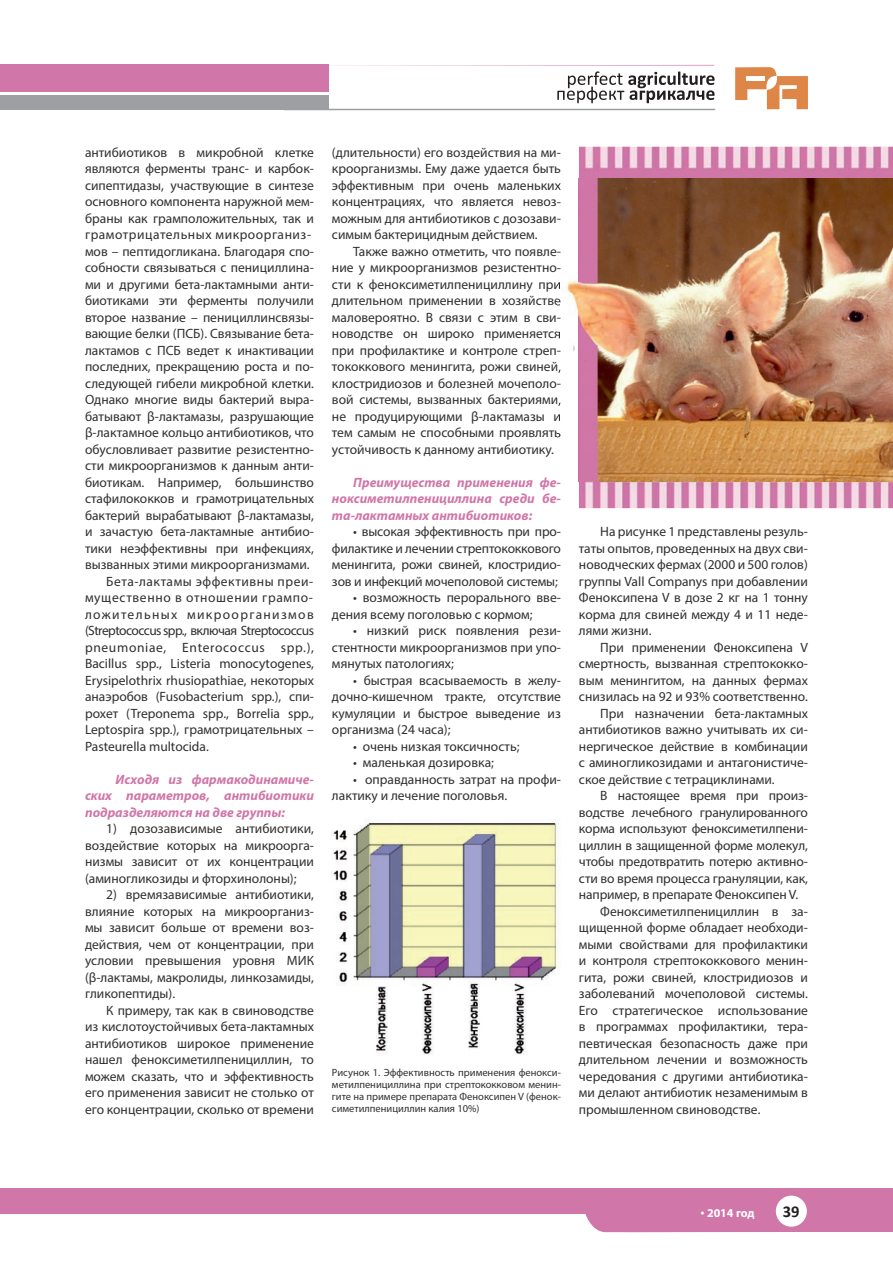
<style>
.page{position:relative;width:893px;height:1263px;background:#fff}
.page>*{position:absolute;margin:0;border:0;box-sizing:border-box;transform-origin:0 0}
.t1{font:700 16.5px "Calibri";color:#231f20}
.t2{font:13.5px/16.5px "Myriad Pro";color:#312f30;text-align:justify}
.t3{font:italic 700 13.5px/16.5px "Myriad Pro";color:#d076a8;text-align:justify}
.t4{font:13.5px "Myriad Pro";letter-spacing:.04em;color:#312f30}
.t5{font:13.5px "Myriad Pro";letter-spacing:.05em;color:#312f30}
.t6{font:13.5px "Myriad Pro";letter-spacing:-.04em;color:#312f30}
.t7{font:13.5px "Myriad Pro";letter-spacing:.1em;color:#312f30}
.t8{font:700 12px "Myriad Pro";color:#fff}
.t9{font:10.5px/12px "Myriad Pro";color:#312f30;text-align:justify}
.s1{font-family:"Times New Roman";font-weight:400}
</style>
<div class="page">
<div style="left:0;top:1188px;width:893px;height:26px;background:#d076a8"></div>
<div style="left:585px;top:1211px;width:308px;height:21px;background:#d076a8"></div>
<div style="left:776px;top:1196px;width:31px;height:31px;background:#fff;border-radius:50%"></div>
<div style="left:0;top:65px;width:329px;height:27px;background:#d076a8"></div>
<div style="left:0;top:95px;width:329px;height:15px;background:#9d9fa2"></div>
<svg style="left:284px;top:65px;width:432px;height:46px"></svg>
<svg style="left:735px;top:67px;width:73px;height:42px"></svg>
<img style="left:579px;top:147px;width:314px;height:361px">
<img style="left:333px;top:820px;width:225px;height:235px">
<img style="left:557px;top:179px;width:336px;height:303px">
<svg style="left:557px;top:180px;width:4px;height:12px"></svg>
<svg style="left:557px;top:200px;width:4px;height:25px"></svg>
<svg style="left:557px;top:247px;width:4px;height:10px"></svg>
<svg style="left:557px;top:266px;width:4px;height:58px"></svg>
<svg style="left:557px;top:332px;width:4px;height:108px"></svg>
<svg style="left:557px;top:477px;width:4px;height:5px"></svg>
<p class="t2" style="left:85px;top:144px;width:230px">антибиотиков в микробной клетке</p>
<p class="t2" style="left:85px;top:160px;width:230px">являются ферменты транс- и карбок-</p>
<p class="t2" style="left:85px;top:177px;width:230px">сипептидазы, участвующие в синтезе</p>
<p class="t2" style="left:85px;top:193px;width:230px">основного компонента наружной мем-</p>
<p class="t2" style="left:85px;top:210px;width:230px">браны как грамположительных, так и</p>
<p class="t4" style="left:85px;top:226px;width:228px">грамотрицательных микроорганиз-</p>
<p class="t2" style="left:85px;top:243px;width:230px">мов – пептидогликана. Благодаря спо-</p>
<p class="t2" style="left:85px;top:259px;width:230px">собности связываться с пенициллина-</p>
<p class="t2" style="left:85px;top:276px;width:230px">ми и другими бета-лактамными анти-</p>
<p class="t2" style="left:85px;top:292px;width:230px">биотиками эти ферменты получили</p>
<p class="t2" style="left:85px;top:309px;width:230px">второе название – пенициллинсвязы-</p>
<p class="t2" style="left:85px;top:325px;width:230px">вающие белки (ПСБ). Связывание бета-</p>
<p class="t2" style="left:85px;top:342px;width:230px">лактамов с ПСБ ведет к инактивации</p>
<p class="t2" style="left:85px;top:358px;width:230px">последних, прекращению роста и по-</p>
<p class="t2" style="left:85px;top:375px;width:230px">следующей гибели микробной клетки.</p>
<p class="t2" style="left:85px;top:391px;width:230px">Однако многие виды бактерий выра-</p>
<p class="t2" style="left:85px;top:408px;width:230px">батывают β-лактамазы, разрушающие</p>
<p class="t2" style="left:85px;top:424px;width:230px">β-лактамное кольцо антибиотиков, что</p>
<p class="t2" style="left:85px;top:441px;width:230px">обусловливает развитие резистентно-</p>
<p class="t2" style="left:85px;top:457px;width:230px">сти микроорганизмов к данным анти-</p>
<p class="t2" style="left:85px;top:474px;width:230px">биотикам. Например, большинство</p>
<p class="t2" style="left:85px;top:490px;width:230px">стафилококков и грамотрицательных</p>
<p class="t2" style="left:85px;top:507px;width:230px">бактерий вырабатывают β-лактамазы,</p>
<p class="t2" style="left:85px;top:523px;width:230px">и зачастую бета-лактамные антибио-</p>
<p class="t2" style="left:85px;top:540px;width:230px">тики неэффективны при инфекциях,</p>
<p class="t2" style="left:85px;top:556px;width:226px">вызванных этими микроорганизмами.</p>
<p class="t4" style="left:106px;top:573px;width:208px">Бета-лактамы эффективны преи-</p>
<p class="t5" style="left:85px;top:589px;width:230px">мущественно в отношении грампо-</p>
<p class="t7" style="left:85px;top:606px;width:230px">ложительных микроорганизмов</p>
<p class="t6" style="left:85px;top:622px;width:230px">(Streptococcus spp., включая Streptococcus</p>
<p class="t5" style="left:85px;top:639px;width:230px">pneumoniae, Enterococcus spp.),</p>
<p class="t2" style="left:85px;top:655px;width:230px">Bacillus spp., Listeria monocytogenes,</p>
<p class="t2" style="left:85px;top:672px;width:230px">Erysipelothrix rhusiopathiae, некоторых</p>
<p class="t2" style="left:85px;top:688px;width:230px">анаэробов (Fusobacterium spp.), спи-</p>
<p class="t2" style="left:85px;top:705px;width:230px">рохет (Treponema spp., Borrelia spp.,</p>
<p class="t2" style="left:85px;top:721px;width:230px">Leptospira spp.), грамотрицательных –</p>
<p class="t2" style="left:85px;top:738px;width:125px">Pasteurella multocida.</p>
<p class="t3" style="left:85px;top:770px;width:230px;text-indent:31px">Исходя из фармакодинамиче&shy;ских параметров, антибиотики подразделяются на две группы:</p>
<p class="t2" style="left:85px;top:820px;width:230px;text-indent:21px">1) дозозависимые антибиотики, воздействие которых на микроорга&shy;низмы зависит от их концентрации (аминогликозиды и фторхинолоны);</p>
<p class="t2" style="left:85px;top:886px;width:230px;text-indent:21px">2) времязависимые антибиотики, влияние которых на микроорганиз&shy;мы зависит больше от времени воз&shy;действия, чем от концентрации, при условии превышения уровня МИК (β-лактамы, макролиды, линкозамиды, гликопептиды).</p>
<p class="t2" style="left:85px;top:1002px;width:230px;text-indent:21px">К примеру, так как в свиноводстве из кислотоустойчивых бета-лактамных антибиотиков широкое применение нашел феноксиметилпенициллин, то можем сказать, что и эффективность его применения зависит не столько от его концентрации, сколько от времени</p>
<p class="t2" style="left:332px;top:144px;width:230px">(длительности) его воздействия на ми&shy;кроорганизмы. Ему даже удается быть эффективным при очень маленьких концентрациях, что является невоз&shy;можным для антибиотиков с дозозави&shy;симым бактерицидным действием.</p>
<p class="t2" style="left:332px;top:243px;width:230px;text-indent:21px">Также важно отметить, что появле&shy;ние у микроорганизмов резистентно&shy;сти к феноксиметилпенициллину при длительном применении в хозяйстве маловероятно. В связи с этим в сви&shy;новодстве он широко применяется при профилактике и контроле стреп&shy;тококкового менингита, рожи свиней, клостридиозов и болезней мочеполо&shy;вой системы, вызванных бактериями, не продуцирующими β-лактамазы и тем самым не способными проявлять устойчивость к данному антибиотику.</p>
<p class="t3" style="left:332px;top:473px;width:230px;text-indent:21px">Преимущества применения фе&shy;ноксиметилпенициллина среди бе&shy;та-лактамных антибиотиков:</p>
<p class="t2" style="left:332px;top:523px;width:230px;text-indent:21px">• высокая эффективность при про&shy;филактике и лечении стрептококкового менингита, рожи свиней, клостридио&shy;зов и инфекций мочеполовой системы;</p>
<p class="t2" style="left:332px;top:589px;width:230px;text-indent:21px">• возможность перорального вве&shy;дения всему поголовью с кормом;</p>
<p class="t2" style="left:332px;top:622px;width:230px;text-indent:21px">• низкий риск появления рези&shy;стентности микроорганизмов при упо&shy;мянутых патологиях;</p>
<p class="t2" style="left:332px;top:672px;width:230px;text-indent:21px">• быстрая всасываемость в желу&shy;дочно-кишечном тракте, отсутствие кумуляции и быстрое выведение из организма (24 часа);</p>
<p class="t2" style="left:353px;top:738px;width:168px">• очень низкая токсичность;</p>
<p class="t2" style="left:353px;top:754px;width:142px">• маленькая дозировка;</p>
<p class="t2" style="left:332px;top:771px;width:230px;text-indent:21px">• оправданность затрат на профи&shy;лактику и лечение поголовья.</p>
<p class="t9" style="left:332px;top:1067px;width:230px">Рисунок 1. Эффективность применения фенокси&shy;метилпенициллина при стрептококковом менин&shy;гите на примере препарата Феноксипен V (фенок&shy;симетилпенициллин калия 10%)</p>
<p class="t2" style="left:579px;top:523px;width:230px;text-indent:21px">На рисунке 1 представлены резуль&shy;таты опытов, проведенных на двух сви&shy;новодческих фермах (2000 и 500 голов) группы Vall Companys при добавлении Феноксипена V в дозе 2 кг на 1 тонну корма для свиней между 4 и 11 неде&shy;лями жизни.</p>
<p class="t2" style="left:600px;top:639px;width:209px">При применении Феноксипена V</p>
<p class="t2" style="left:579px;top:655px;width:230px">смертность, вызванная стрептококко-</p>
<p class="t2" style="left:579px;top:672px;width:230px">вым менингитом, на данных фермах</p>
<p class="t2" style="left:579px;top:688px;width:230px">снизилась на 92 и 93% соответственно.</p>
<p class="t2" style="left:600px;top:705px;width:209px">При назначении бета-лактамных</p>
<p class="t2" style="left:579px;top:721px;width:230px">антибиотиков важно учитывать их си-</p>
<p class="t2" style="left:579px;top:738px;width:230px">нергическое действие в комбинации</p>
<p class="t2" style="left:579px;top:754px;width:230px">с аминогликозидами и антагонистиче-</p>
<p class="t2" style="left:579px;top:771px;width:197px">ское действие с тетрациклинами.</p>
<p class="t2" style="left:600px;top:787px;width:209px">В настоящее время при произ-</p>
<p class="t2" style="left:579px;top:804px;width:230px">водстве лечебного гранулированного</p>
<p class="t2" style="left:579px;top:820px;width:230px">корма используют феноксиметилпени-</p>
<p class="t2" style="left:579px;top:837px;width:230px">циллин в защищенной форме молекул,</p>
<p class="t2" style="left:579px;top:853px;width:230px">чтобы предотвратить потерю активно-</p>
<p class="t2" style="left:579px;top:870px;width:230px">сти во время процесса грануляции, как,</p>
<p class="t2" style="left:579px;top:886px;width:221px">например, в препарате Феноксипен V.</p>
<p class="t2" style="left:600px;top:903px;width:209px">Феноксиметилпенициллин в за-</p>
<p class="t2" style="left:579px;top:919px;width:230px">щищенной форме обладает необходи-</p>
<p class="t2" style="left:579px;top:936px;width:230px">мыми свойствами для профилактики</p>
<p class="t2" style="left:579px;top:952px;width:230px">и контроля стрептококкового менин-</p>
<p class="t2" style="left:579px;top:969px;width:230px">гита, рожи свиней, клостридиозов и</p>
<p class="t2" style="left:579px;top:985px;width:230px">заболеваний мочеполовой системы.</p>
<p class="t2" style="left:579px;top:1002px;width:230px">Его стратегическое использование</p>
<p class="t2" style="left:579px;top:1018px;width:230px">в программах профилактики, тера-</p>
<p class="t2" style="left:579px;top:1035px;width:230px">певтическая безопасность даже при</p>
<p class="t2" style="left:579px;top:1051px;width:230px">длительном лечении и возможность</p>
<p class="t2" style="left:579px;top:1068px;width:230px">чередования с другими антибиотика-</p>
<p class="t2" style="left:579px;top:1084px;width:230px">ми делают антибиотик незаменимым в</p>
<p class="t2" style="left:579px;top:1101px;width:183px">промышленном свиноводстве.</p>
<p class="t8" style="left:700px;top:1205px;width:56px"><span class="s1">•</span> 2014 год</p>
<p class="t1" style="left:783px;top:1201px;width:18px">39</p>
</div>
